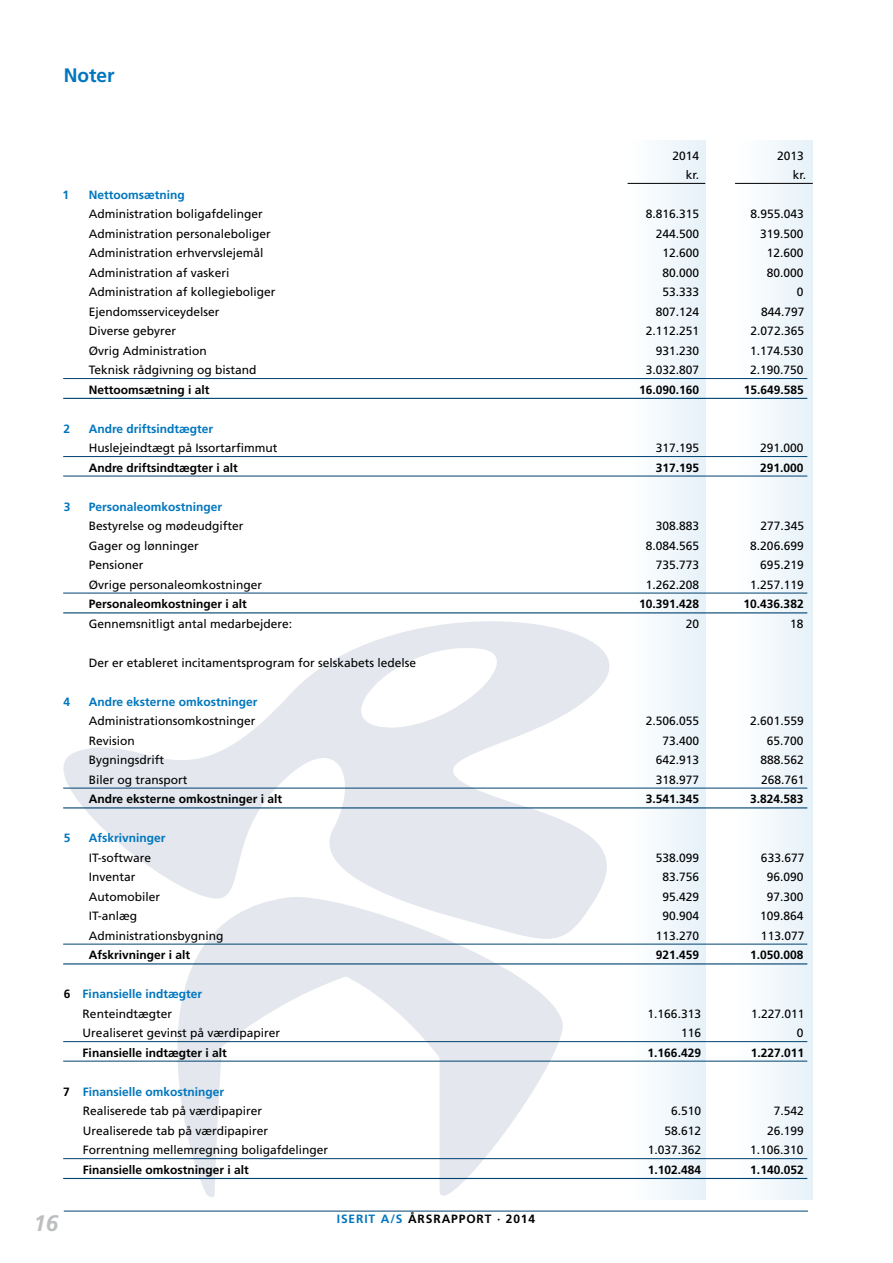
<style>
.page{position:relative;width:893px;height:1263px;background:#fff}
.page>*{position:absolute;margin:0;border:0;box-sizing:border-box;transform-origin:0 0}
.t1{font:italic 700 22.5px "Frutiger";color:#bcbec0}
.t2{font:700 19.5px "Frutiger";color:#0076be}
.t3{font:12px/19.5px "Frutiger";color:#000}
.t4{font:700 12px "Frutiger";color:#000}
.t5{font:700 12px/19.5px "Frutiger";color:#0076be}
.t6{font:700 12px "Frutiger";letter-spacing:.075em;color:#000}
.s1{color:#000}
.s2{font-weight:400;color:#000}
.s3{font-weight:700}
.s4{font-weight:700;color:#0076be}
.s5{color:#0076be}
</style>
<div class="page">
<svg style="left:123px;top:939px;width:450px;height:258px"></svg>
<svg style="left:63px;top:621px;width:546px;height:318px;fill:#e4e7ee"></svg>
<svg style="left:324px;top:648px;width:206px;height:79px"></svg>
<div style="left:628px;top:140px;width:77px;height:1059px;background:#f2f8fc"></div>
<div style="left:735px;top:140px;width:78px;height:1059px;background:linear-gradient(to right,#fefeff,#e5f1f8)"></div>
<hr style="left:63px;top:378px;width:744px;height:1px;background:#004270">
<hr style="left:63px;top:398px;width:744px;height:1px;background:#004270">
<hr style="left:63px;top:456px;width:744px;height:1px;background:#004270">
<hr style="left:63px;top:476px;width:744px;height:1px;background:#004270">
<hr style="left:63px;top:593px;width:744px;height:1px;background:#004270">
<hr style="left:63px;top:612px;width:744px;height:1px;background:#004270">
<hr style="left:63px;top:788px;width:744px;height:1px;background:#004270">
<hr style="left:63px;top:807px;width:744px;height:1px;background:#004270">
<hr style="left:63px;top:944px;width:744px;height:1px;background:#004270">
<hr style="left:63px;top:963px;width:744px;height:1px;background:#004270">
<hr style="left:63px;top:1041px;width:744px;height:1px;background:#004270">
<hr style="left:63px;top:1061px;width:744px;height:1px;background:#004270">
<hr style="left:63px;top:1158px;width:744px;height:1px;background:#004270">
<hr style="left:63px;top:1178px;width:744px;height:1px;background:#004270">
<hr style="left:628px;top:183px;width:77px;height:1px;background:#000">
<hr style="left:735px;top:183px;width:78px;height:1px;background:#000">
<hr style="left:64px;top:1211px;width:744px;height:1px;background:#004270">
<h2 class="t2" style="left:64px;top:63px;width:52px">Noter</h2>
<p class="t3" style="left:673px;top:145px;width:28px">2014</p>
<p class="t3" style="left:777px;top:145px;width:28px">2013</p>
<p class="t3" style="left:686px;top:165px;width:15px">kr.</p>
<p class="t3" style="left:793px;top:165px;width:15px">kr.</p>
<p class="t5" style="left:63px;top:184px;width:8px">1</p>
<p class="t5" style="left:89px;top:184px;width:98px">Nettoomsætning</p>
<p class="t3" style="left:89px;top:204px;width:176px">Administration boligafdelinger</p>
<p class="t3" style="left:646px;top:204px;width:55px">8.816.315</p>
<p class="t3" style="left:750px;top:204px;width:55px">8.955.043</p>
<p class="t3" style="left:89px;top:223px;width:184px">Administration personaleboliger</p>
<p class="t3" style="left:656px;top:223px;width:45px">244.500</p>
<p class="t3" style="left:760px;top:223px;width:45px">319.500</p>
<p class="t3" style="left:89px;top:243px;width:176px">Administration erhvervslejemål</p>
<p class="t3" style="left:662px;top:243px;width:38px">12.600</p>
<p class="t3" style="left:767px;top:243px;width:38px">12.600</p>
<p class="t3" style="left:89px;top:262px;width:142px">Administration af vaskeri</p>
<p class="t3" style="left:662px;top:262px;width:38px">80.000</p>
<p class="t3" style="left:767px;top:262px;width:38px">80.000</p>
<p class="t3" style="left:89px;top:282px;width:188px">Administration af kollegieboliger</p>
<p class="t3" style="left:662px;top:282px;width:38px">53.333</p>
<p class="t3" style="left:797px;top:282px;width:8px">0</p>
<p class="t3" style="left:89px;top:301px;width:132px">Ejendomsserviceydelser</p>
<p class="t3" style="left:656px;top:301px;width:45px">807.124</p>
<p class="t3" style="left:761px;top:301px;width:45px">844.797</p>
<p class="t3" style="left:89px;top:321px;width:89px">Diverse gebyrer</p>
<p class="t3" style="left:646px;top:321px;width:55px">2.112.251</p>
<p class="t3" style="left:751px;top:321px;width:55px">2.072.365</p>
<p class="t3" style="left:89px;top:340px;width:120px">Øvrig Administration</p>
<p class="t3" style="left:656px;top:340px;width:45px">931.230</p>
<p class="t3" style="left:750px;top:340px;width:55px">1.174.530</p>
<p class="t3" style="left:89px;top:360px;width:169px">Teknisk rådgivning og bistand</p>
<p class="t3" style="left:646px;top:360px;width:55px">3.032.807</p>
<p class="t3" style="left:750px;top:360px;width:55px">2.190.750</p>
<p class="t4" style="left:89px;top:382px;width:122px">Nettoomsætning i alt</p>
<p class="t4" style="left:639px;top:382px;width:62px">16.090.160</p>
<p class="t4" style="left:744px;top:382px;width:62px">15.649.585</p>
<p class="t5" style="left:64px;top:418px;width:8px">2</p>
<p class="t5" style="left:89px;top:418px;width:126px">Andre driftsindtægter</p>
<p class="t3" style="left:89px;top:438px;width:190px">Huslejeindtægt på Issortarfimmut</p>
<p class="t3" style="left:656px;top:438px;width:45px">317.195</p>
<p class="t3" style="left:760px;top:438px;width:45px">291.000</p>
<p class="t4" style="left:89px;top:460px;width:151px">Andre driftsindtægter i alt</p>
<p class="t4" style="left:656px;top:460px;width:45px">317.195</p>
<p class="t4" style="left:760px;top:460px;width:45px">291.000</p>
<p class="t5" style="left:64px;top:496px;width:8px">3</p>
<p class="t5" style="left:89px;top:496px;width:135px">Personaleomkostninger</p>
<p class="t3" style="left:89px;top:516px;width:156px">Bestyrelse og mødeudgifter</p>
<p class="t3" style="left:656px;top:516px;width:45px">308.883</p>
<p class="t3" style="left:761px;top:516px;width:45px">277.345</p>
<p class="t3" style="left:89px;top:535px;width:112px">Gager og lønninger</p>
<p class="t3" style="left:646px;top:535px;width:55px">8.084.565</p>
<p class="t3" style="left:750px;top:535px;width:55px">8.206.699</p>
<p class="t3" style="left:89px;top:555px;width:56px">Pensioner</p>
<p class="t3" style="left:656px;top:555px;width:45px">735.773</p>
<p class="t3" style="left:760px;top:555px;width:45px">695.219</p>
<p class="t3" style="left:89px;top:574px;width:175px">Øvrige personaleomkostninger</p>
<p class="t3" style="left:646px;top:574px;width:55px">1.262.208</p>
<p class="t3" style="left:750px;top:574px;width:55px">1.257.119</p>
<p class="t4" style="left:89px;top:597px;width:160px">Personaleomkostninger i alt</p>
<p class="t4" style="left:639px;top:597px;width:62px">10.391.428</p>
<p class="t4" style="left:744px;top:597px;width:62px">10.436.382</p>
<p class="t3" style="left:89px;top:613px;width:205px">Gennemsnitligt antal medarbejdere:</p>
<p class="t3" style="left:686px;top:613px;width:15px">20</p>
<p class="t3" style="left:790px;top:613px;width:15px">18</p>
<p class="t3" style="left:89px;top:652px;width:329px">Der er etableret incitamentsprogram for selskabets ledelse</p>
<p class="t5" style="left:64px;top:691px;width:8px">4</p>
<p class="t5" style="left:89px;top:691px;width:170px">Andre eksterne omkostninger</p>
<p class="t3" style="left:89px;top:711px;width:168px">Administrationsomkostninger</p>
<p class="t3" style="left:646px;top:711px;width:55px">2.506.055</p>
<p class="t3" style="left:750px;top:711px;width:55px">2.601.559</p>
<p class="t3" style="left:89px;top:730px;width:48px">Revision</p>
<p class="t3" style="left:662px;top:730px;width:38px">73.400</p>
<p class="t3" style="left:767px;top:730px;width:38px">65.700</p>
<p class="t3" style="left:89px;top:750px;width:77px">Bygningsdrift</p>
<p class="t3" style="left:656px;top:750px;width:45px">642.913</p>
<p class="t3" style="left:760px;top:750px;width:45px">888.562</p>
<p class="t3" style="left:89px;top:769px;width:100px">Biler og transport</p>
<p class="t3" style="left:656px;top:769px;width:45px">318.977</p>
<p class="t3" style="left:761px;top:769px;width:45px">268.761</p>
<p class="t4" style="left:89px;top:792px;width:195px">Andre eksterne omkostninger i alt</p>
<p class="t4" style="left:646px;top:792px;width:55px">3.541.345</p>
<p class="t4" style="left:750px;top:792px;width:55px">3.824.583</p>
<p class="t5" style="left:64px;top:828px;width:8px">5</p>
<p class="t5" style="left:89px;top:828px;width:78px">Afskrivninger</p>
<p class="t3" style="left:89px;top:847px;width:64px">IT-software</p>
<p class="t3" style="left:656px;top:847px;width:45px">538.099</p>
<p class="t3" style="left:761px;top:847px;width:45px">633.677</p>
<p class="t3" style="left:89px;top:867px;width:48px">Inventar</p>
<p class="t3" style="left:662px;top:867px;width:38px">83.756</p>
<p class="t3" style="left:767px;top:867px;width:38px">96.090</p>
<p class="t3" style="left:89px;top:886px;width:73px">Automobiler</p>
<p class="t3" style="left:662px;top:886px;width:38px">95.429</p>
<p class="t3" style="left:767px;top:886px;width:38px">97.300</p>
<p class="t3" style="left:89px;top:906px;width:50px">IT-anlæg</p>
<p class="t3" style="left:662px;top:906px;width:38px">90.904</p>
<p class="t3" style="left:760px;top:906px;width:45px">109.864</p>
<p class="t3" style="left:89px;top:925px;width:136px">Administrationsbygning</p>
<p class="t3" style="left:656px;top:925px;width:45px">113.270</p>
<p class="t3" style="left:761px;top:925px;width:45px">113.077</p>
<p class="t4" style="left:89px;top:948px;width:103px">Afskrivninger i alt</p>
<p class="t4" style="left:656px;top:948px;width:45px">921.459</p>
<p class="t4" style="left:750px;top:948px;width:55px">1.050.008</p>
<p class="t5" style="left:83px;top:984px;width:121px;text-indent:-19px"><span class="s1">6</span> Finansielle indtægter<br><span class="s2">Renteindtægter</span></p>
<p class="t3" style="left:648px;top:1003px;width:55px">1.166.313</p>
<p class="t3" style="left:751px;top:1003px;width:55px">1.227.011</p>
<p class="t3" style="left:83px;top:1023px;width:199px">Urealiseret gevinst på værdipapirer</p>
<p class="t3" style="left:681px;top:1023px;width:22px">116</p>
<p class="t3" style="left:797px;top:1023px;width:8px">0</p>
<p class="t4" style="left:83px;top:1045px;width:146px">Finansielle indtægter i alt</p>
<p class="t4" style="left:648px;top:1045px;width:55px">1.166.429</p>
<p class="t4" style="left:751px;top:1045px;width:55px">1.227.011</p>
<p class="t3" style="left:83px;top:1081px;width:181px;text-indent:-20px"><span class="s3">7</span> <span class="s4">Finansielle omkostninger<br></span>Realiserede tab på værdipapirer</p>
<p class="t3" style="left:671px;top:1101px;width:32px">6.510</p>
<p class="t3" style="left:774px;top:1101px;width:32px">7.542</p>
<h1 class="t1" style="left:33px;top:1209px;width:27px">16</h1>
<p class="t3" style="left:83px;top:1120px;width:187px">Urealiserede tab på værdipapirer</p>
<p class="t3" style="left:664px;top:1120px;width:38px">58.612</p>
<p class="t3" style="left:767px;top:1120px;width:38px">26.199</p>
<p class="t3" style="left:83px;top:1140px;width:247px">Forrentning mellemregning boligafdelinger</p>
<p class="t3" style="left:648px;top:1140px;width:55px">1.037.362</p>
<p class="t3" style="left:750px;top:1140px;width:55px">1.106.310</p>
<p class="t4" style="left:83px;top:1162px;width:168px">Finansielle omkostninger i alt</p>
<p class="t4" style="left:648px;top:1162px;width:55px">1.102.484</p>
<p class="t4" style="left:750px;top:1162px;width:55px">1.140.052</p>
<p class="t6" style="left:337px;top:1211px;width:200px"><span class="s5">ISERIT A/S</span> ÅRSRAPPORT · 2014</p>
</div>
